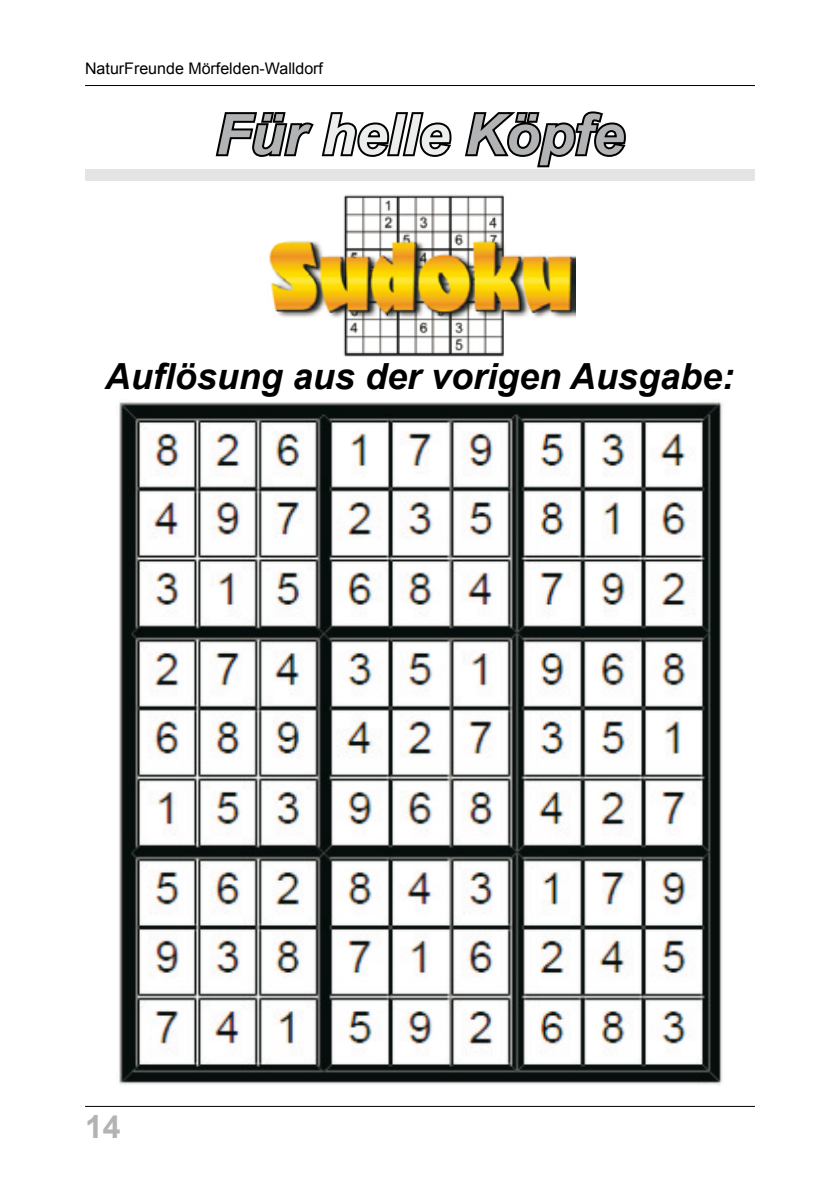
<style>
.page{position:relative;width:840px;height:1191px;background:#fff}
.page>*{position:absolute;margin:0;border:0;box-sizing:border-box;transform-origin:0 0}
.t1{font:italic 700 56px "Arial";color:#b1b3b4}
.t2{font:italic 700 36px "Arial";color:#000}
.t3{font:700 32px "Arial";color:#b1b3b4}
.t4{font:16px "Arial";color:#000}
.s1{color:#eceded}
</style>
<div class="page">
<hr style="left:85px;top:85px;width:669px;height:1px;background:#000">
<hr style="left:85px;top:1106px;width:669px;height:1px;background:#000">
<img style="left:269px;top:194px;width:306px;height:163px">
<div style="left:85px;top:169px;width:669px;height:12px;background:#e3e4e4"></div>
<svg style="left:215px;top:112px;width:237px;height:45px"></svg>
<svg style="left:465px;top:111px;width:161px;height:57px"></svg>
<img style="left:119px;top:402px;width:603px;height:683px">
<p class="t4" style="left:85px;top:58px;width:239px">NaturFreunde Mörfelden-Walldorf</p>
<h1 class="t1" style="left:216px;top:97px;width:409px">Für <span class="s1">helle</span> Köpfe</h1>
<h2 class="t2" style="left:105px;top:352px;width:630px">Auflösung aus der vorigen Ausgabe:</h2>
<h3 class="t3" style="left:85px;top:1105px;width:37px">14</h3>
</div>
